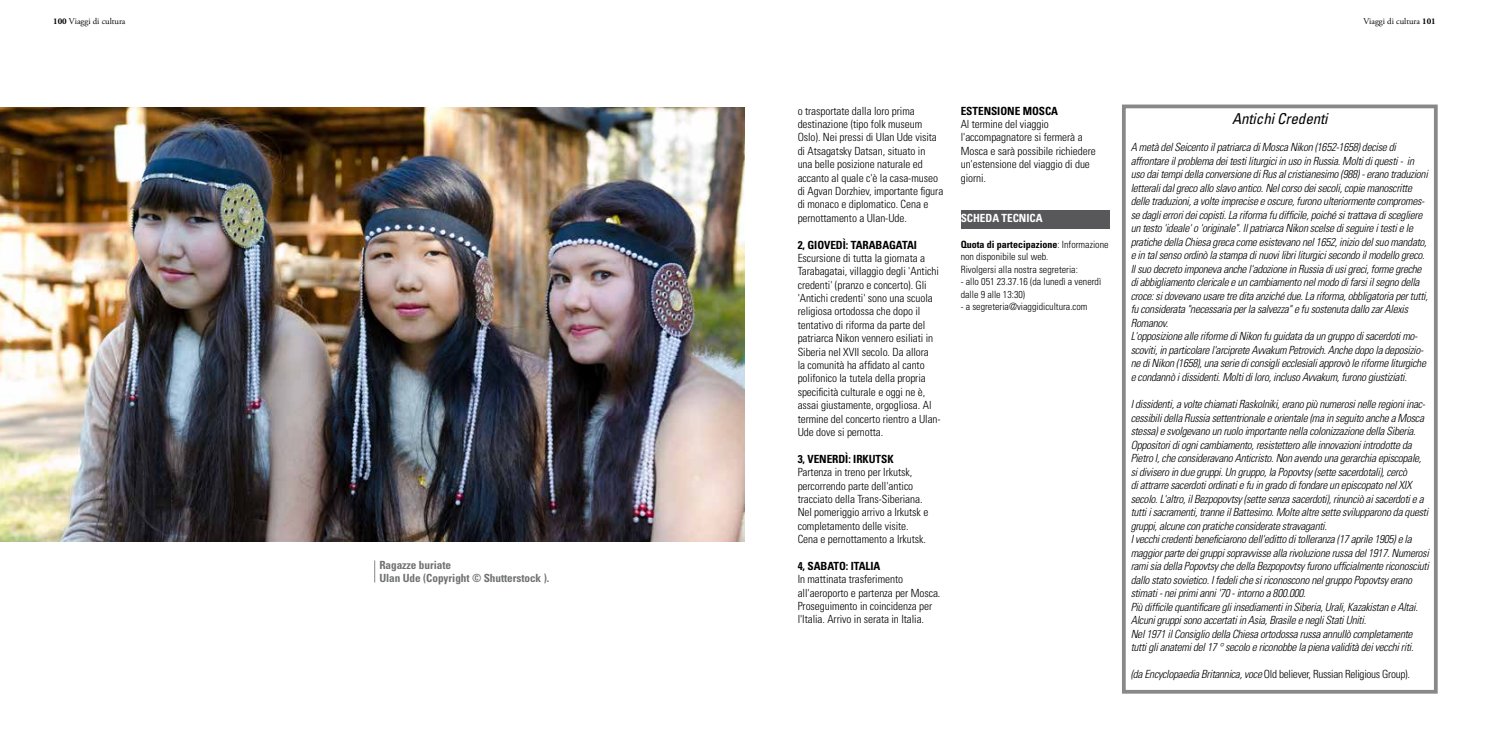
<style>
.page{position:relative;width:1489px;height:745px;background:#fff}
.page>*{position:absolute;margin:0;border:0;box-sizing:border-box;transform-origin:0 0}
.t1{font:italic condensed 15px "Univers LT Std";letter-spacing:-.005em;color:#000}
.t2{font:italic 300 condensed 11.25px/13.5px "Univers LT Std";letter-spacing:-.025em;color:#000}
.t3{font:300 condensed 11.25px/13.4px "Univers LT Std";letter-spacing:-.005em;color:#000}
.t4{font:700 condensed 11.25px "Univers LT Std";letter-spacing:-.005em;color:#000}
.t5{font:300 condensed 11.25px "Univers LT Std";letter-spacing:-.025em;color:#000}
.t6{font:700 condensed 11.25px/13.4px "Univers LT Std";letter-spacing:-.005em;color:#707172}
.t7{font:700 condensed 11.25px "Univers LT Std";letter-spacing:-.005em;color:#fff}
.t8{font:300 condensed 10px/12.5px "Univers LT Std";color:#000}
.t9{font:8.75px "Adobe Garamond Pro";color:#000}
.s1{font-weight:700}
.s2{font-style:italic}
</style>
<div class="page">
<svg style="left:374px;top:560px;width:1px;height:22px"></svg>
<img style="left:0;top:107px;width:744px;height:434px">
<div style="left:960px;top:210px;width:149px;height:18px;background:#58585a"></div>
<div style="left:1121px;top:104px;width:316px;height:589px;border:4px solid #87888a"></div>
<p class="t9" style="left:53px;top:16px;width:74px"><span class="s1">100</span> Viaggi di cultura</p>
<p class="t9" style="left:1363px;top:16px;width:74px">Viaggi di cultura <span class="s1">101</span></p>
<p class="t6" style="left:379px;top:558px;width:171px">Ragazze buriate<br>Ulan Ude (Copyright © Shutterstock ).</p>
<p class="t3" style="left:797px;top:104px;width:147px">o trasportate dalla loro prima destinazione (tipo folk museum<br>Oslo). Nei pressi di Ulan Ude visita di Atsagatsky Datsan, situato in<br>una belle posizione naturale ed accanto al quale c'è la casa-museo di Agvan Dorzhiev, importante figura di monaco e diplomatico. Cena e pernottamento a Ulan-Ude.</p>
<p class="t4" style="left:797px;top:237px;width:121px">2, GIOVEDÌ: TARABAGATAI</p>
<p class="t3" style="left:797px;top:251px;width:144px">Escursione di tutta la giornata a Tarabagatai, villaggio degli 'Antichi credenti' (pranzo e concerto). Gli 'Antichi credenti' sono una scuola religiosa ortodossa che dopo il tentativo di riforma da parte del patriarca Nikon vennero esiliati in Siberia nel XVII secolo. Da allora<br>la comunità ha affidato al canto polifonico la tutela della propria specificità culturale e oggi ne è, assai giustamente, orgogliosa. Al termine del concerto rientro a Ulan-Ude dove si pernotta.</p>
<p class="t4" style="left:797px;top:451px;width:97px">3, VENERDÌ: IRKUTSK</p>
<p class="t3" style="left:797px;top:465px;width:132px">Partenza in treno per Irkutsk, percorrendo parte dell'antico tracciato della Trans-Siberiana.<br>Nel pomeriggio arrivo a Irkutsk e completamento delle visite.<br>Cena e pernottamento a Irkutsk.</p>
<p class="t4" style="left:797px;top:558px;width:84px">4, SABATO: ITALIA</p>
<p class="t3" style="left:797px;top:572px;width:144px">In mattinata trasferimento all'aeroporto e partenza per Mosca.<br>Proseguimento in coincidenza per l'Italia. Arrivo in serata in Italia.</p>
<p class="t4" style="left:960px;top:104px;width:99px">ESTENSIONE MOSCA</p>
<p class="t3" style="left:960px;top:117px;width:136px">Al termine del viaggio l'accompagnatore si fermerà a<br>Mosca e sarà possibile richiedere un'estensione del viaggio di due giorni.</p>
<p class="t7" style="left:960px;top:211px;width:83px">SCHEDA TECNICA</p>
<p class="t8" style="left:960px;top:238px;width:149px"><span class="s1">Quota di partecipazione</span>: Informazione non disponibile sul web.<br>Rivolgersi alla nostra segreteria:</p>
<p class="t8" style="left:960px;top:275px;width:142px">- allo 051 23.37.16 (da lunedì a venerdì dalle 9 alle 13:30)</p>
<p class="t8" style="left:960px;top:300px;width:128px">- a segreteria@viaggidicultura.com</p>
<h1 class="t1" style="left:1231px;top:109px;width:97px">Antichi Credenti</h1>
<p class="t2" style="left:1130px;top:140px;width:299px">A metà del Seicento il patriarca di Mosca Nikon (1652-1658) decise di affrontare il problema dei testi liturgici in uso in Russia. Molti di questi - in uso dai tempi della conversione di Rus al cristianesimo (988) - erano traduzioni letterali dal greco allo slavo antico. Nel corso dei secoli, copie manoscritte delle traduzioni, a volte imprecise e oscure, furono ulteriormente compromes&shy;se dagli errori dei copisti. La riforma fu difficile, poiché si trattava di scegliere un testo 'ideale' o 'originale". Il patriarca Nikon scelse di seguire i testi e le pratiche della Chiesa greca come esistevano nel 1652, inizio del suo mandato, e in tal senso ordinò la stampa di nuovi libri liturgici secondo il modello greco.<br>Il suo decreto imponeva anche l'adozione in Russia di usi greci, forme greche di abbigliamento clericale e un cambiamento nel modo di farsi il segno della croce: si dovevano usare tre dita anziché due. La riforma, obbligatoria per tutti, fu considerata "necessaria per la salvezza" e fu sostenuta dallo zar Alexis Romanov.<br>L'opposizione alle riforme di Nikon fu guidata da un gruppo di sacerdoti mo&shy;scoviti, in particolare l'arciprete Avvakum Petrovich. Anche dopo la deposizio&shy;ne di Nikon (1658), una serie di consigli ecclesiali approvò le riforme liturgiche e condannò i dissidenti. Molti di loro, incluso Avvakum, furono giustiziati.</p>
<p class="t2" style="left:1130px;top:397px;width:300px">I dissidenti, a volte chiamati Raskolniki, erano più numerosi nelle regioni inac&shy;cessibili della Russia settentrionale e orientale (ma in seguito anche a Mosca stessa) e svolgevano un ruolo importante nella colonizzazione della Siberia.<br>Oppositori di ogni cambiamento, resistettero alle innovazioni introdotte da Pietro I, che consideravano Anticristo. Non avendo una gerarchia episcopale, si divisero in due gruppi. Un gruppo, la Popovtsy (sette sacerdotali), cercò<br>di attrarre sacerdoti ordinati e fu in grado di fondare un episcopato nel XIX secolo. L'altro, il Bezpopovtsy (sette senza sacerdoti), rinunciò ai sacerdoti e a tutti i sacramenti, tranne il Battesimo. Molte altre sette svilupparono da questi gruppi, alcune con pratiche considerate stravaganti.<br>I vecchi credenti beneficiarono dell'editto di tolleranza (17 aprile 1905) e la maggior parte dei gruppi sopravvisse alla rivoluzione russa del 1917. Numerosi rami sia della Popovtsy che della Bezpopovtsy furono ufficialmente riconosciuti dallo stato sovietico. I fedeli che si riconoscono nel gruppo Popovtsy erano stimati - nei primi anni '70 - intorno a 800.000.<br>Più difficile quantificare gli insediamenti in Siberia, Urali, Kazakistan e Altai.<br>Alcuni gruppi sono accertati in Asia, Brasile e negli Stati Uniti.<br>Nel 1971 il Consiglio della Chiesa ortodossa russa annullò completamente tutti gli anatemi del 17 ° secolo e riconobbe la piena validità dei vecchi riti.</p>
<p class="t5" style="left:1130px;top:667px;width:281px"><span class="s2">(da Encyclopaedia Britannica, voce</span> Old believer, Russian Religious Group).</p>
</div>
